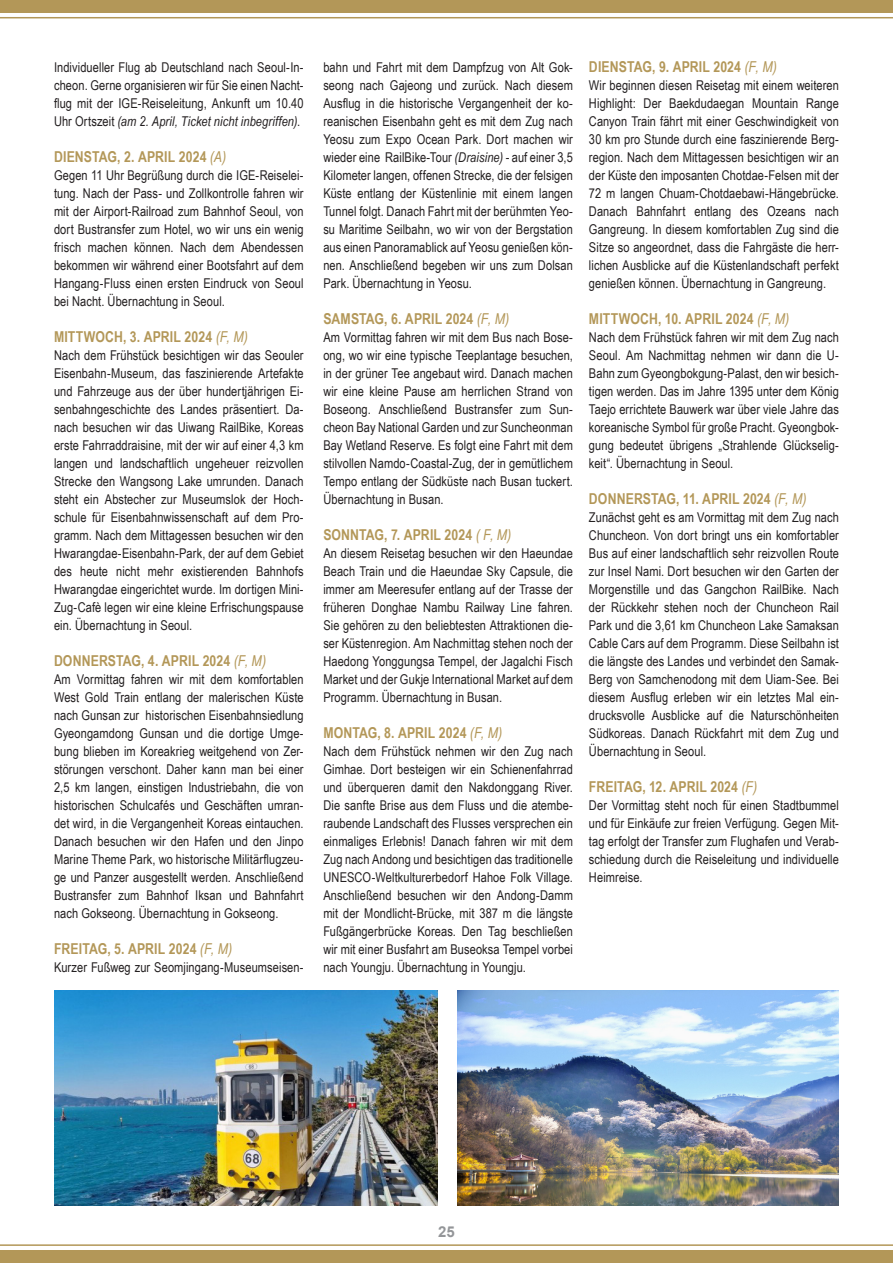
<style>
.page{position:relative;width:893px;height:1263px;background:#fff}
.page>*{position:absolute;margin:0;border:0;box-sizing:border-box;transform-origin:0 0}
.t1{font:700 15px "Arial Narrow";letter-spacing:.01em;color:#b39758}
.t2{font:700 15px "Arial";color:#939598}
.t3{font:13.5px/18px "Arial Narrow";letter-spacing:.005em;color:#231f20;text-align:justify}
.s1{font-style:italic}
.s2{font-weight:400;font-style:italic}
</style>
<div class="page">
<hr style="left:0;top:684px;width:1px;height:561px;background:#d1d2d4">
<div style="left:0;top:0;width:893px;height:13px;background:#b39758"></div>
<hr style="left:0;top:17px;width:893px;height:1px;background:#b39758">
<hr style="left:0;top:1244px;width:893px;height:2px;background:#b39758">
<div style="left:0;top:1250px;width:893px;height:13px;background:#b39758"></div>
<img style="left:54px;top:990px;width:383px;height:215px">
<img style="left:458px;top:990px;width:381px;height:215px">
<p class="t3" style="left:54px;top:58px;width:251px">Individueller Flug ab Deutschland nach Seoul-In&shy;cheon. Gerne organisieren wir für Sie einen Nacht&shy;flug mit der IGE-Reiseleitung, Ankunft um 10.40<br>Uhr Ortszeit <span class="s1">(am 2. April, Ticket nicht inbegriffen)</span>.</p>
<p class="t1" style="left:54px;top:145px;width:174px">DIENSTAG, 2. APRIL 2024 <span class="s2">(A)</span></p>
<p class="t3" style="left:54px;top:166px;width:251px">Gegen 11 Uhr Begrüßung durch die IGE-Reiselei&shy;tung. Nach der Pass- und Zollkontrolle fahren wir mit der Airport-Railroad zum Bahnhof Seoul, von dort Bustransfer zum Hotel, wo wir uns ein wenig frisch machen können. Nach dem Abendessen bekommen wir während einer Bootsfahrt auf dem Hangang-Fluss einen ersten Eindruck von Seoul bei Nacht. Übernachtung in Seoul.</p>
<p class="t1" style="left:54px;top:325px;width:195px">MITTWOCH, 3. APRIL 2024 <span class="s2">(F, M)</span></p>
<p class="t3" style="left:54px;top:346px;width:251px">Nach dem Frühstück besichtigen wir das Seouler Eisenbahn-Museum, das faszinierende Artefakte und Fahrzeuge aus der über hundertjährigen Ei&shy;senbahngeschichte des Landes präsentiert. Da&shy;nach besuchen wir das Uiwang RailBike, Koreas erste Fahrraddraisine, mit der wir auf einer 4,3 km langen und landschaftlich ungeheuer reizvollen Strecke den Wangsong Lake umrunden. Danach steht ein Abstecher zur Museumslok der Hoch&shy;schule für Eisenbahnwissenschaft auf dem Pro&shy;gramm. Nach dem Mittagessen besuchen wir den Hwarangdae-Eisenbahn-Park, der auf dem Gebiet des heute nicht mehr existierenden Bahnhofs Hwarangdae eingerichtet wurde. Im dortigen Mini-Zug-Cafè legen wir eine kleine Erfrischungspause ein. Übernachtung in Seoul.</p>
<p class="t1" style="left:54px;top:649px;width:214px">DONNERSTAG, 4. APRIL 2024 <span class="s2">(F, M)</span></p>
<p class="t3" style="left:54px;top:670px;width:251px">Am Vormittag fahren wir mit dem komfortablen West Gold Train entlang der malerischen Küste nach Gunsan zur historischen Eisenbahnsiedlung Gyeongamdong Gunsan und die dortige Umge&shy;bung blieben im Koreakrieg weitgehend von Zer&shy;störungen verschont. Daher kann man bei einer 2,5 km langen, einstigen Industriebahn, die von historischen Schulcafés und Geschäften umran&shy;det wird, in die Vergangenheit Koreas eintauchen.<br>Danach besuchen wir den Hafen und den Jinpo Marine Theme Park, wo historische Militärflugzeu&shy;ge und Panzer ausgestellt werden. Anschließend Bustransfer zum Bahnhof Iksan und Bahnfahrt nach Gokseong. Übernachtung in Gokseong.</p>
<p class="t1" style="left:54px;top:937px;width:180px">FREITAG, 5. APRIL 2024 <span class="s2">(F, M)</span></p>
<p class="t3" style="left:54px;top:958px;width:251px">Kurzer Fußweg zur Seomjingang-Museumseisen-</p>
<p class="t3" style="left:323px;top:58px;width:251px">bahn und Fahrt mit dem Dampfzug von Alt Gok&shy;seong nach Gajeong und zurück. Nach diesem Ausflug in die historische Vergangenheit der ko&shy;reanischen Eisenbahn geht es mit dem Zug nach Yeosu zum Expo Ocean Park. Dort machen wir wieder eine RailBike-Tour <span class="s1">(Draisine)</span> - auf einer 3,5<br>Kilometer langen, offenen Strecke, die der felsigen Küste entlang der Küstenlinie mit einem langen Tunnel folgt. Danach Fahrt mit der berühmten Yeo&shy;su Maritime Seilbahn, wo wir von der Bergstation aus einen Panoramablick auf Yeosu genießen kön&shy;nen. Anschließend begeben wir uns zum Dolsan Park. Übernachtung in Yeosu.</p>
<p class="t1" style="left:323px;top:307px;width:187px">SAMSTAG, 6. APRIL 2024 <span class="s2">(F, M)</span></p>
<p class="t3" style="left:323px;top:328px;width:251px">Am Vormittag fahren wir mit dem Bus nach Bose&shy;ong, wo wir eine typische Teeplantage besuchen, in der grüner Tee angebaut wird. Danach machen wir eine kleine Pause am herrlichen Strand von Boseong. Anschließend Bustransfer zum Sun&shy;cheon Bay National Garden und zur Suncheonman Bay Wetland Reserve. Es folgt eine Fahrt mit dem stilvollen Namdo-Coastal-Zug, der in gemütlichem Tempo entlang der Südküste nach Busan tuckert.<br>Übernachtung in Busan.</p>
<p class="t1" style="left:323px;top:523px;width:190px">SONNTAG, 7. APRIL 2024 <span class="s2">( F, M)</span></p>
<p class="t3" style="left:323px;top:544px;width:251px">An diesem Reisetag besuchen wir den Haeundae Beach Train und die Haeundae Sky Capsule, die immer am Meeresufer entlang auf der Trasse der früheren Donghae Nambu Railway Line fahren.<br>Sie gehören zu den beliebtesten Attraktionen die&shy;ser Küstenregion. Am Nachmittag stehen noch der Haedong Yonggungsa Tempel, der Jagalchi Fisch Market und der Gukje International Market auf dem Programm. Übernachtung in Busan.</p>
<p class="t1" style="left:323px;top:721px;width:180px">MONTAG, 8. APRIL 2024 <span class="s2">(F, M)</span></p>
<p class="t3" style="left:323px;top:742px;width:251px">Nach dem Frühstück nehmen wir den Zug nach Gimhae. Dort besteigen wir ein Schienenfahrrad und überqueren damit den Nakdonggang River.<br>Die sanfte Brise aus dem Fluss und die atembe&shy;raubende Landschaft des Flusses versprechen ein einmaliges Erlebnis! Danach fahren wir mit dem Zug nach Andong und besichtigen das traditionelle UNESCO-Weltkulturerbedorf Hahoe Folk Village.<br>Anschließend besuchen wir den Andong-Damm mit der Mondlicht-Brücke, mit 387 m die längste Fußgängerbrücke Koreas. Den Tag beschließen wir mit einer Busfahrt am Buseoksa Tempel vorbei nach Youngju. Übernachtung in Youngju.</p>
<p class="t1" style="left:589px;top:55px;width:189px">DIENSTAG, 9. APRIL 2024 <span class="s2">(F, M)</span></p>
<p class="t3" style="left:589px;top:76px;width:252px">Wir beginnen diesen Reisetag mit einem weiteren Highlight: Der Baekdudaegan Mountain Range Canyon Train fährt mit einer Geschwindigkeit von 30 km pro Stunde durch eine faszinierende Berg&shy;region. Nach dem Mittagessen besichtigen wir an der Küste den imposanten Chotdae-Felsen mit der 72 m langen Chuam-Chotdaebawi-Hängebrücke.<br>Danach Bahnfahrt entlang des Ozeans nach Gangreung. In diesem komfortablen Zug sind die Sitze so angeordnet, dass die Fahrgäste die herr&shy;lichen Ausblicke auf die Küstenlandschaft perfekt genießen können. Übernachtung in Gangreung.</p>
<p class="t1" style="left:589px;top:307px;width:202px">MITTWOCH, 10. APRIL 2024 <span class="s2">(F, M)</span></p>
<p class="t3" style="left:589px;top:328px;width:251px">Nach dem Frühstück fahren wir mit dem Zug nach Seoul. Am Nachmittag nehmen wir dann die U-Bahn zum Gyeongbokgung-Palast, den wir besich&shy;tigen werden. Das im Jahre 1395 unter dem König Taejo errichtete Bauwerk war über viele Jahre das koreanische Symbol für große Pracht. Gyeongbok&shy;gung bedeutet übrigens „Strahlende Glückselig&shy;keit“. Übernachtung in Seoul.</p>
<p class="t1" style="left:589px;top:487px;width:219px">DONNERSTAG, 11. APRIL 2024 <span class="s2">(F, M)</span></p>
<p class="t3" style="left:589px;top:508px;width:251px">Zunächst geht es am Vormittag mit dem Zug nach Chuncheon. Von dort bringt uns ein komfortabler Bus auf einer landschaftlich sehr reizvollen Route zur Insel Nami. Dort besuchen wir den Garten der Morgenstille und das Gangchon RailBike. Nach der Rückkehr stehen noch der Chuncheon Rail Park und die 3,61 km Chuncheon Lake Samaksan Cable Cars auf dem Programm. Diese Seilbahn ist die längste des Landes und verbindet den Samak-Berg von Samchenodong mit dem Uiam-See. Bei diesem Ausflug erleben wir ein letztes Mal ein&shy;drucksvolle Ausblicke auf die Naturschönheiten Südkoreas. Danach Rückfahrt mit dem Zug und Übernachtung in Seoul.</p>
<p class="t1" style="left:589px;top:775px;width:170px">FREITAG, 12. APRIL 2024 <span class="s2">(F)</span></p>
<p class="t3" style="left:589px;top:796px;width:251px">Der Vormittag steht noch für einen Stadtbummel und für Einkäufe zur freien Verfügung. Gegen Mit&shy;tag erfolgt der Transfer zum Flughafen und Verab&shy;schiedung durch die Reiseleitung und individuelle Heimreise.</p>
<p class="t2" style="left:438px;top:1221px;width:18px">25</p>
</div>
